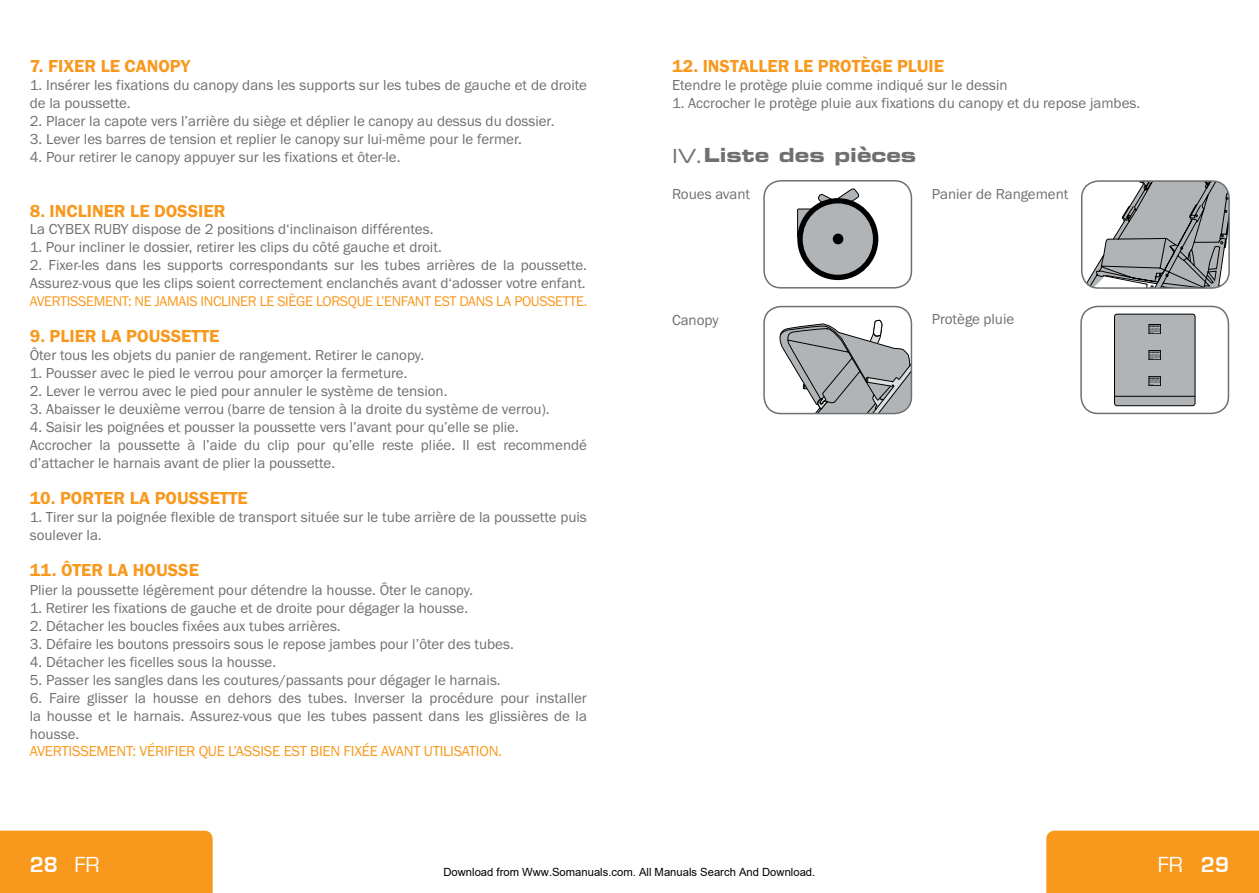
<style>
.page{position:relative;width:1259px;height:893px;background:#fff}
.page>*{position:absolute;margin:0;border:0;box-sizing:border-box;transform-origin:0 0}
.t1{font:700 22.5px "Eurostile";color:#fff}
.t2{font:22.5px "Eurostile";color:#fff}
.t3{font:19.5px "Eurostile Bold Extended Two";color:#6d6f71}
.t4{font:600 18px "Franklin Gothic Itc T";color:#f8981d}
.t5{font:15px/18px "Franklin Gothic Itc T";color:#6d6f71}
.t6{font:15px "Franklin Gothic Itc T";letter-spacing:-.02em;color:#f8981d}
.t7{font:14.55px "Franklin Gothic Itc T";letter-spacing:-.025em;color:#f8981d}
.t8{font:11.25px "Arial";color:#000}
.t9{font:800 2.1px "Franklin Gothic Itc T";color:#000}
.s1{font-family:"Eurostile Extended Two"}
.s2{font-weight:400}
.s3{font-weight:700}
</style>
<div class="page">
<div style="left:0;top:831px;width:213px;height:62px;background:#f8981d"></div>
<div style="left:1046px;top:831px;width:213px;height:62px;background:#f8981d"></div>
<svg style="left:797px;top:208px;width:13px;height:25px"></svg>
<svg style="left:818px;top:189px;width:42px;height:14px"></svg>
<div style="left:797px;top:198px;width:81px;height:82px;background:#000;border-radius:50%"></div>
<div style="left:802px;top:203px;width:71px;height:72px;background:#b1b4b6;border-radius:50%"></div>
<div style="left:832px;top:234px;width:11px;height:10px;background:#000;border-radius:50%"></div>
<div style="left:763px;top:180px;width:149px;height:109px;border:2px solid #6d6f71;border-radius:17px"></div>
<svg style="left:1081px;top:181px;width:148px;height:107px"></svg>
<div style="left:1081px;top:180px;width:148px;height:109px;border:2px solid #6d6f71;border-radius:17px"></div>
<svg style="left:764px;top:314px;width:147px;height:100px"></svg>
<div style="left:763px;top:306px;width:149px;height:108px;border:2px solid #6d6f71;border-radius:17px"></div>
<div style="left:1114px;top:314px;width:81px;height:92px;background:#b1b4b6;border-radius:3px"></div>
<div style="left:1114px;top:314px;width:81px;height:92px;border:1px solid #000;border-radius:3px"></div>
<div style="left:1148px;top:324px;width:12px;height:10px;border:1px solid #000"></div>
<div style="left:1148px;top:350px;width:12px;height:10px;border:1px solid #000"></div>
<div style="left:1148px;top:376px;width:12px;height:10px;border:1px solid #000"></div>
<hr style="left:1114px;top:396px;width:81px;height:1px;background:#000">
<div style="left:1080px;top:306px;width:149px;height:108px;border:2px solid #6d6f71;border-radius:17px"></div>
<p class="t4" style="left:30px;top:56px;width:39px">7. FIXER</p>
<p class="t4" style="left:101px;top:56px;width:36px">LE CANOPY</p>
<p class="t5" style="left:30px;top:76px;width:559px">1. Insérer les fixations du canopy dans les supports sur les tubes de gauche et de droite de la poussette.</p>
<p class="t5" style="left:30px;top:112px;width:526px">2. Placer la capote vers l’arrière du siège et déplier le canopy au dessus du dossier.</p>
<p class="t5" style="left:30px;top:130px;width:493px">3. Lever les barres de tension et replier le canopy sur lui-même pour le fermer.</p>
<p class="t5" style="left:30px;top:148px;width:372px">4. Pour retirer le canopy appuyer sur les fixations et ôter-le.</p>
<p class="t4" style="left:30px;top:200px;width:36px">8. INCLINER</p>
<p class="t4" style="left:130px;top:200px;width:35px">LE DOSSIER</p>
<p class="t5" style="left:30px;top:220px;width:405px">La CYBEX RUBY dispose de 2 positions d‘inclinaison différentes.</p>
<p class="t5" style="left:30px;top:238px;width:413px">1. Pour incliner le dossier, retirer les clips du côté gauche et droit.</p>
<p class="t5" style="left:30px;top:256px;width:559px">2. Fixer-les dans les supports correspondants sur les tubes arrières de la poussette.<br>Assurez-vous que les clips soient correctement enclanchés avant d‘adosser votre enfant.</p>
<p class="t7" style="left:30px;top:293px;width:133px">AVERTISSEMENT: Ne jamais</p>
<p class="t7" style="left:201px;top:293px;width:8px">incliner</p>
<p class="t7" style="left:260px;top:293px;width:26px">le siège</p>
<p class="t7" style="left:316px;top:293px;width:9px">lorsque</p>
<p class="t7" style="left:376px;top:293px;width:17px">l’enfant</p>
<p class="t7" style="left:434px;top:293px;width:9px">est</p>
<p class="t7" style="left:459px;top:293px;width:10px">dans</p>
<p class="t7" style="left:496px;top:293px;width:27px">la poussette</p>
<p class="t7" style="left:584px;top:293px;width:5px">.</p>
<p class="t4" style="left:30px;top:325px;width:41px">9. PLIER</p>
<p class="t4" style="left:101px;top:325px;width:37px">LA POUSSETTE</p>
<p class="t5" style="left:30px;top:345px;width:396px">Ôter tous les objets du panier de rangement. Retirer le canopy.</p>
<p class="t5" style="left:30px;top:363px;width:379px">1. Pousser avec le pied le verrou pour amorçer la fermeture.</p>
<p class="t5" style="left:30px;top:381px;width:419px">2. Lever le verrou avec le pied pour annuler le système de tension.</p>
<p class="t5" style="left:30px;top:399px;width:521px">3. Abaisser le deuxième verrou (barre de tension à la droite du système de verrou).</p>
<p class="t5" style="left:30px;top:417px;width:559px">4. Saisir les poignées et pousser la poussette vers l’avant pour qu’elle se plie.<br>Accrocher la poussette à l’aide du clip pour qu’elle reste pliée. Il est recommendé d’attacher le harnais avant de plier la poussette.</p>
<p class="t4" style="left:30px;top:488px;width:53px">10. PORTER</p>
<p class="t4" style="left:130px;top:488px;width:37px">LA POUSSETTE</p>
<p class="t5" style="left:30px;top:508px;width:558px">1. Tirer sur la poignée flexible de transport située sur le tube arrière de la poussette puis soulever la.</p>
<p class="t4" style="left:30px;top:560px;width:54px">11. ÔTER</p>
<p class="t4" style="left:108px;top:560px;width:37px">LA HOUSSE</p>
<p class="t5" style="left:30px;top:580px;width:445px">Plier la poussette légèrement pour détendre la housse. Ôter le canopy.</p>
<p class="t5" style="left:30px;top:598px;width:440px">1. Retirer les fixations de gauche et de droite pour dégager la housse.</p>
<p class="t5" style="left:30px;top:616px;width:312px">2. Détacher les boucles fixées aux tubes arrières.</p>
<p class="t5" style="left:30px;top:634px;width:485px">3. Défaire les boutons pressoirs sous le repose jambes pour l’ôter des tubes.</p>
<p class="t5" style="left:30px;top:652px;width:248px">4. Détacher les ficelles sous la housse.</p>
<p class="t5" style="left:30px;top:670px;width:472px">5. Passer les sangles dans les coutures/passants pour dégager le harnais.</p>
<p class="t5" style="left:30px;top:688px;width:559px;text-align:justify">6. Faire glisser la housse en dehors des tubes. Inverser la procédure pour installer la housse et le harnais. Assurez-vous que les tubes passent dans les glissières de la housse.</p>
<p class="t6" style="left:30px;top:742px;width:133px">AVERTISSEMENT: Vérifier</p>
<p class="t6" style="left:199px;top:742px;width:10px">que</p>
<p class="t6" style="left:228px;top:742px;width:17px">l’assise</p>
<p class="t6" style="left:284px;top:742px;width:9px">est</p>
<p class="t6" style="left:310px;top:742px;width:8px">bien</p>
<p class="t6" style="left:343px;top:742px;width:47px">fixéeavant</p>
<p class="t6" style="left:424px;top:742px;width:8px">utilisation</p>
<p class="t6" style="left:498px;top:742px;width:5px">.</p>
<p class="t4" style="left:672px;top:56px;width:47px">12. INSTALLER</p>
<p class="t4" style="left:794px;top:56px;width:36px">LE PROT</p>
<p class="t4" style="left:860px;top:56px;width:47px">ÈGE PLUIE</p>
<p class="t5" style="left:672px;top:76px;width:337px">Etendre le protège pluie comme indiqué sur le dessin</p>
<p class="t5" style="left:672px;top:94px;width:470px">1. Accrocher le protège pluie aux fixations du canopy et du repose jambes.</p>
<h2 class="t3" style="left:672px;top:142px;width:246px"><span class="s1">IV.</span>Liste des pièces</h2>
<p class="t5" style="left:672px;top:184px;width:80px">Roues avant</p>
<p class="t5" style="left:932px;top:184px;width:138px">Panier de Rangement</p>
<p class="t5" style="left:672px;top:310px;width:48px">Canopy</p>
<p class="t5" style="left:932px;top:310px;width:84px">Protège pluie</p>
<p class="t9" style="left:1149px;top:325px;width:12px">WARNING!</p>
<p class="t9" style="left:1149px;top:351px;width:12px">WARNING!</p>
<p class="t9" style="left:1149px;top:377px;width:12px">WARNING!</p>
<h1 class="t1" style="left:30px;top:852px;width:71px">28 <span class="s2">FR</span></h1>
<h1 class="t2" style="left:1157px;top:852px;width:70px">FR <span class="s3">29</span></h1>
<p class="t8" style="left:443px;top:865px;width:373px">Download from Www.Somanuals.com. All Manuals Search And Download.</p>
</div>
